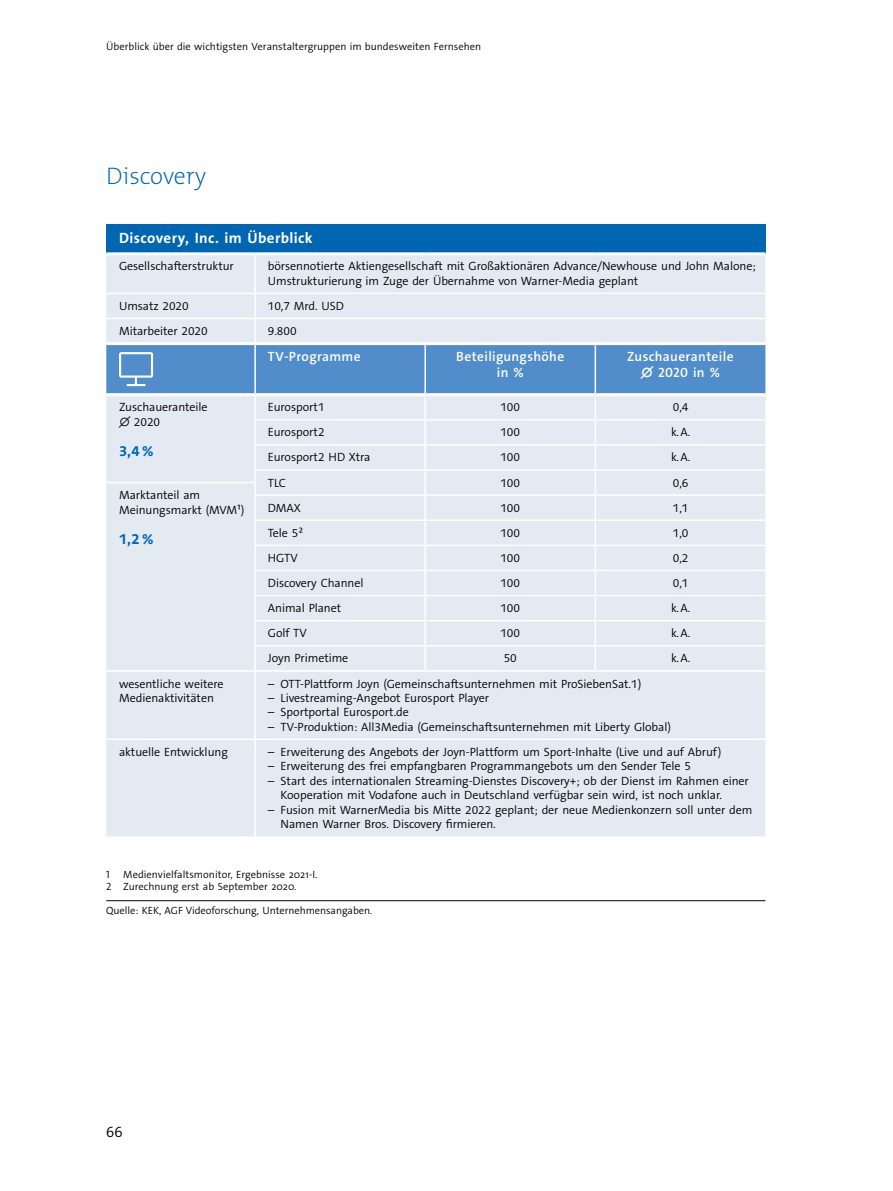
<style>
.page{position:relative;width:893px;height:1191px;background:#fff}
.page>*{position:absolute;margin:0;border:0;box-sizing:border-box;transform-origin:0 0}
.H2{font:200 24px "The Mix Os F";color:#0066b1}
.Tabellenkopf_weiß{font:700 15px "The Sans Os F";letter-spacing:.025em;color:#fff}
.Prozentangaben{font:700 15px "The Sans Os F";color:#0066b1}
.t1{font:300 15px "The Sans Os F";color:#000}
.Tabelle_Subhead_zent{font:600 13.5px/16.2px "The Sans Os F";letter-spacing:.02em;color:#fff;text-align:center}
.Tabelle_Subhead{font:600 13.5px "The Sans Os F";letter-spacing:.025em;color:#fff}
.Tabellentext{font:300 12px/14.4px "The Sans Os F";letter-spacing:-.005em;color:#000}
.Tabellentext_zentrie{font:300 12px "The Sans Os F";letter-spacing:-.005em;color:#000}
.G_Linie_darüber{font:300 10.5px "The Sans Os F";letter-spacing:-.005em;color:#000}
.Tabellenfußnoten{font:300 10.5px "The Sans Os F";letter-spacing:.005em;color:#000}
</style>
<div class="page">
<div style="left:106px;top:224px;width:659px;height:30px;background:#0066b1"></div>
<div style="left:106px;top:255px;width:659px;height:581px;background:#e3eaf1"></div>
<div style="left:256px;top:671px;width:509px;height:67px;background:#e3eaf1"></div>
<hr style="left:254px;top:255px;width:2px;height:38px;background:#fff">
<hr style="left:106px;top:293px;width:149px;height:1px;background:#fff">
<hr style="left:255px;top:293px;width:170px;height:1px;background:#fff">
<hr style="left:254px;top:294px;width:2px;height:24px;background:#fff">
<hr style="left:425px;top:293px;width:170px;height:1px;background:#fff">
<hr style="left:595px;top:293px;width:170px;height:1px;background:#fff">
<hr style="left:106px;top:318px;width:149px;height:1px;background:#fff">
<hr style="left:255px;top:318px;width:170px;height:1px;background:#fff">
<hr style="left:254px;top:319px;width:2px;height:23px;background:#fff">
<hr style="left:425px;top:318px;width:170px;height:1px;background:#fff">
<hr style="left:595px;top:318px;width:170px;height:1px;background:#fff">
<hr style="left:106px;top:670px;width:149px;height:1px;background:#fff">
<hr style="left:255px;top:670px;width:170px;height:1px;background:#fff">
<hr style="left:254px;top:671px;width:2px;height:67px;background:#fff">
<hr style="left:425px;top:670px;width:170px;height:1px;background:#fff">
<hr style="left:595px;top:670px;width:170px;height:1px;background:#fff">
<hr style="left:106px;top:738px;width:149px;height:2px;background:#fff">
<hr style="left:255px;top:738px;width:170px;height:2px;background:#fff">
<hr style="left:254px;top:740px;width:2px;height:96px;background:#fff">
<hr style="left:425px;top:738px;width:170px;height:2px;background:#fff">
<hr style="left:595px;top:738px;width:170px;height:2px;background:#fff">
<hr style="left:255px;top:342px;width:170px;height:3px;background:#fff">
<hr style="left:425px;top:342px;width:170px;height:3px;background:#fff">
<hr style="left:595px;top:342px;width:170px;height:3px;background:#fff">
<hr style="left:106px;top:252px;width:149px;height:3px;background:#fff">
<hr style="left:255px;top:252px;width:170px;height:3px;background:#fff">
<hr style="left:425px;top:252px;width:170px;height:3px;background:#fff">
<hr style="left:595px;top:252px;width:170px;height:3px;background:#fff">
<hr style="left:106px;top:342px;width:149px;height:3px;background:#fff">
<svg style="left:106px;top:343px;width:659px;height:327px;background:#cfddec"></svg>
<hr style="left:106px;top:900px;width:659px;height:1px;background:#000">
<p class="G_Linie_darüber" style="left:106px;top:40px;width:376px">Überblick über die wichtigsten Veranstaltergruppen im bundesweiten Fernsehen</p>
<p class="H2" style="left:106px;top:160px;width:101px">Discovery</p>
<p class="Tabellenkopf_weiß" style="left:119px;top:228px;width:195px">Discovery, Inc. im Überblick</p>
<p class="Tabellentext" style="left:119px;top:259px;width:116px">Gesellschafterstruktur</p>
<p class="Tabellentext" style="left:268px;top:259px;width:489px">börsennotierte Aktiengesellschaft mit Großaktionären Advance/Newhouse und John Malone;<br>Umstrukturierung im Zuge der Übernahme von Warner-Media geplant</p>
<p class="Tabellentext" style="left:119px;top:299px;width:71px">Umsatz 2020</p>
<p class="Tabellentext" style="left:268px;top:299px;width:78px">10,7 Mrd. USD</p>
<p class="Tabellentext" style="left:119px;top:324px;width:90px">Mitarbeiter 2020</p>
<p class="Tabellentext" style="left:268px;top:324px;width:30px">9.800</p>
<p class="Tabelle_Subhead" style="left:268px;top:348px;width:94px">TV-Programme</p>
<p class="Tabelle_Subhead_zent" style="left:456px;top:349px;width:110px">Beteiligungshöhe in %</p>
<p class="Tabelle_Subhead_zent" style="left:627px;top:349px;width:108px">Zuschaueranteile ∅ 2020 in %</p>
<p class="Tabellentext" style="left:119px;top:400px;width:90px">Zuschaueranteile ∅ 2020</p>
<p class="Prozentangaben" style="left:119px;top:442px;width:36px">3,4 %</p>
<p class="Tabellentext" style="left:268px;top:400px;width:58px">Eurosport1</p>
<p class="Tabellentext_zentrie" style="left:500px;top:399px;width:21px">100</p>
<p class="Tabellentext_zentrie" style="left:673px;top:399px;width:17px">0,4</p>
<p class="Tabellentext" style="left:268px;top:425px;width:58px">Eurosport2</p>
<p class="Tabellentext_zentrie" style="left:500px;top:424px;width:21px">100</p>
<p class="Tabellentext_zentrie" style="left:671px;top:424px;width:21px">k.A.</p>
<p class="Tabellentext" style="left:268px;top:450px;width:104px">Eurosport2 HD Xtra</p>
<p class="Tabellentext_zentrie" style="left:500px;top:450px;width:21px">100</p>
<p class="Tabellentext_zentrie" style="left:671px;top:450px;width:21px">k.A.</p>
<p class="Tabellentext" style="left:268px;top:475px;width:20px">TLC</p>
<p class="Tabellentext_zentrie" style="left:500px;top:475px;width:21px">100</p>
<p class="Tabellentext_zentrie" style="left:673px;top:475px;width:17px">0,6</p>
<p class="Tabellentext" style="left:119px;top:488px;width:127px">Marktanteil am<br>Meinungsmarkt (MVM1)</p>
<p class="Prozentangaben" style="left:119px;top:529px;width:36px">1,2 %</p>
<p class="Tabellentext" style="left:268px;top:500px;width:34px">DMAX</p>
<p class="Tabellentext_zentrie" style="left:500px;top:500px;width:21px">100</p>
<p class="Tabellentext_zentrie" style="left:673px;top:500px;width:17px">1,1</p>
<p class="Tabellentext" style="left:268px;top:525px;width:37px">Tele 5²</p>
<p class="Tabellentext_zentrie" style="left:500px;top:525px;width:21px">100</p>
<p class="Tabellentext_zentrie" style="left:673px;top:525px;width:17px">1,0</p>
<p class="Tabellentext" style="left:268px;top:551px;width:31px">HGTV</p>
<p class="Tabellentext_zentrie" style="left:500px;top:550px;width:21px">100</p>
<p class="Tabellentext_zentrie" style="left:673px;top:550px;width:17px">0,2</p>
<p class="Tabellentext" style="left:268px;top:576px;width:97px">Discovery Channel</p>
<p class="Tabellentext_zentrie" style="left:500px;top:575px;width:21px">100</p>
<p class="Tabellentext_zentrie" style="left:673px;top:575px;width:17px">0,1</p>
<p class="Tabellentext" style="left:268px;top:601px;width:75px">Animal Planet</p>
<p class="Tabellentext_zentrie" style="left:500px;top:600px;width:21px">100</p>
<p class="Tabellentext_zentrie" style="left:671px;top:600px;width:21px">k.A.</p>
<p class="Tabellentext" style="left:268px;top:626px;width:40px">Golf TV</p>
<p class="Tabellentext_zentrie" style="left:500px;top:625px;width:21px">100</p>
<p class="Tabellentext_zentrie" style="left:671px;top:625px;width:21px">k.A.</p>
<p class="Tabellentext" style="left:268px;top:651px;width:82px">Joyn Primetime</p>
<p class="Tabellentext_zentrie" style="left:504px;top:650px;width:15px">50</p>
<p class="Tabellentext_zentrie" style="left:671px;top:650px;width:21px">k.A.</p>
<p class="Tabellentext" style="left:119px;top:676px;width:106px">wesentliche weitere<br>Medienaktivitäten</p>
<p class="Tabellentext" style="left:268px;top:676px;width:375px">– OTT-Plattform Joyn (Gemeinschaftsunternehmen mit ProSiebenSat.1)</p>
<p class="Tabellentext" style="left:268px;top:691px;width:223px">– Livestreaming-Angebot Eurosport Player</p>
<p class="Tabellentext" style="left:268px;top:705px;width:143px">– Sportportal Eurosport.de</p>
<p class="Tabellentext" style="left:268px;top:719px;width:405px">– TV-Produktion: All3Media (Gemeinschaftsunternehmen mit Liberty Global)</p>
<p class="Tabellentext" style="left:119px;top:744px;width:110px">aktuelle Entwicklung</p>
<p class="Tabellentext" style="left:268px;top:744px;width:455px">– Erweiterung des Angebots der Joyn-Plattform um Sport-Inhalte (Live und auf Abruf)</p>
<p class="Tabellentext" style="left:268px;top:759px;width:425px">– Erweiterung des frei empfangbaren Programmangebots um den Sender Tele 5</p>
<p class="Tabellentext" style="left:281px;top:773px;width:470px;text-indent:-13px">– Start des internationalen Streaming-Dienstes Discovery+; ob der Dienst im Rahmen einer<br>Kooperation mit Vodafone auch in Deutschland verfügbar sein wird, ist noch unklar.</p>
<p class="Tabellentext" style="left:281px;top:802px;width:473px;text-indent:-13px">– Fusion mit WarnerMedia bis Mitte 2022 geplant; der neue Medienkonzern soll unter dem<br>Namen Warner Bros. Discovery firmieren.</p>
<p class="Tabellenfußnoten" style="left:106px;top:867px;width:5px">1</p>
<p class="Tabellenfußnoten" style="left:123px;top:867px;width:196px">Medienvielfaltsmonitor, Ergebnisse 2021-I.</p>
<p class="Tabellenfußnoten" style="left:106px;top:880px;width:192px">2 Zurechnung erst ab September 2020.</p>
<p class="G_Linie_darüber" style="left:106px;top:903px;width:267px">Quelle: KEK, AGF Videoforschung, Unternehmensangaben.</p>
<p class="t1" style="left:106px;top:1122px;width:18px">66</p>
</div>
